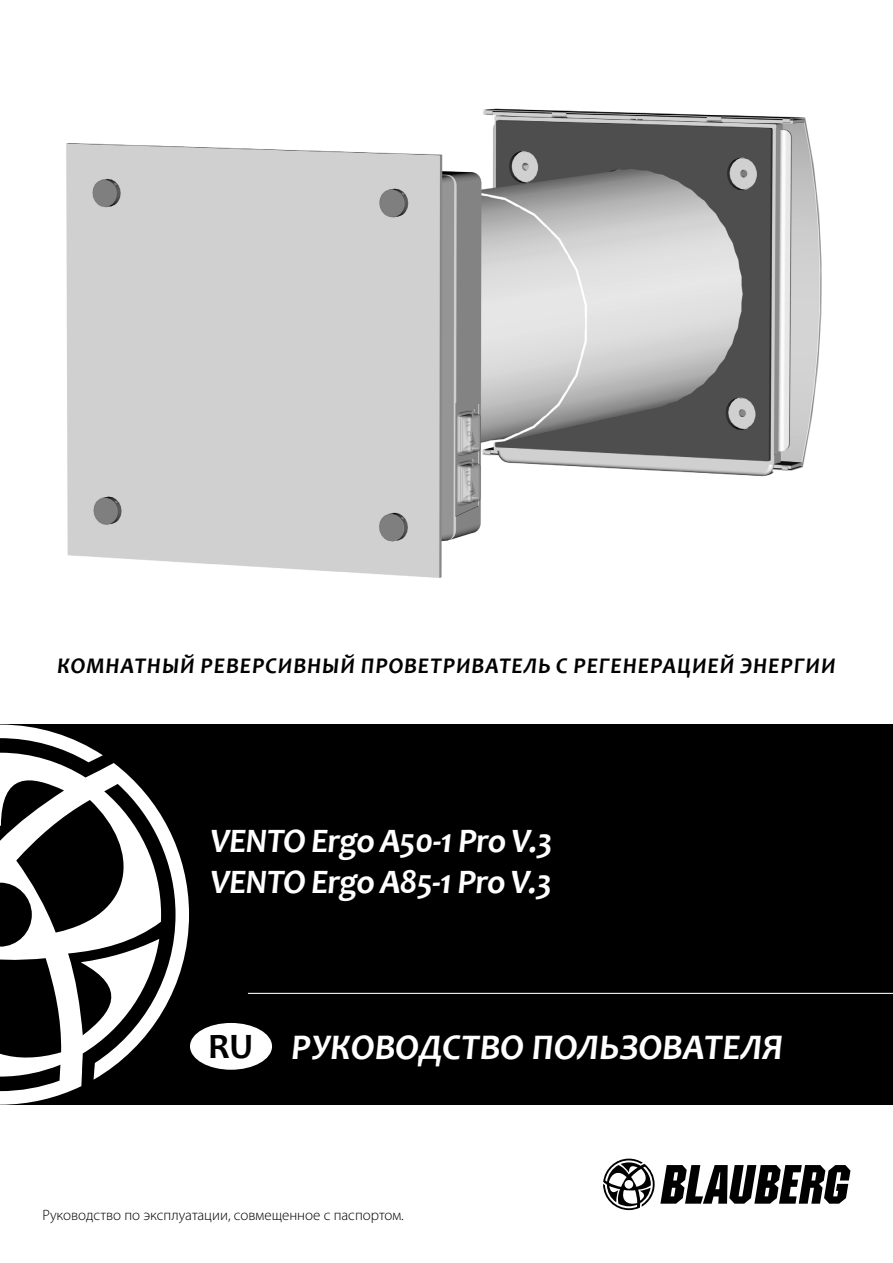
<style>
.page{position:relative;width:893px;height:1263px;background:#fff}
.page>*{position:absolute;margin:0;border:0;box-sizing:border-box;transform-origin:0 0}
.t1{font:italic 700 36.3px "Candara";color:#fff}
.t2{font:italic 700 34.5px/41.4px "Candara";letter-spacing:-.03em;color:#fff}
.t3{font:italic 700 22.5px "Candara";letter-spacing:.04em;color:#000}
.t4{font:300 15px "Myriad Pro";color:#000}
.s1{font-style:normal;font-size:36px;color:#000}
</style>
<div class="page">
<div style="left:0;top:724px;width:893px;height:381px;background:#000"></div>
<hr style="left:248px;top:993px;width:645px;height:1px;background:#fff">
<svg style="left:0;top:724px;width:189px;height:381px"></svg>
<svg style="left:603px;top:1158px;width:247px;height:52px"></svg>
<div style="left:191px;top:1024px;width:80px;height:45px;background:#fff;border-radius:50%"></div>
<div style="left:190px;top:1023px;width:82px;height:47px;border:2px solid #fff;border-radius:50%"></div>
<img style="left:66px;top:108px;width:756px;height:470px">
<p class="t3" style="left:57px;top:651px;width:780px">Комнатный реверсивный проветриватель с регенерацией энергии</p>
<h2 class="t2" style="left:210px;top:819px;width:344px">VENTO Ergo A50-1 Pro V.3<br>VENTO Ergo A85-1 Pro V.3</h2>
<h1 class="t1" style="left:208px;top:1025px;width:577px"><span class="s1">RU</span> РУКОВОДСТВО ПОЛЬЗОВАТЕЛЯ</h1>
<p class="t4" style="left:43px;top:1207px;width:363px">Руководство по эксплуатации, совмещенное с паспортом.</p>
</div>
